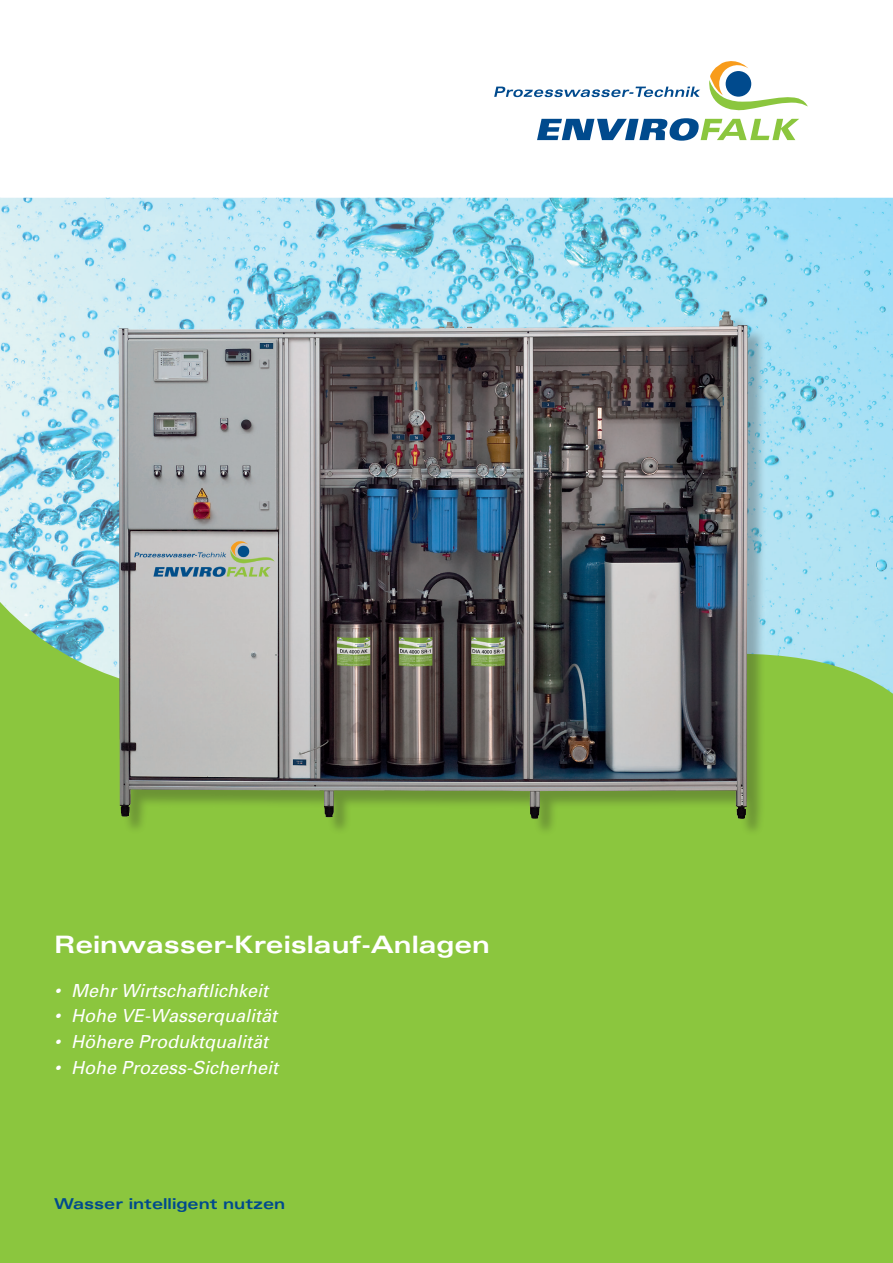
<style>
.page{position:relative;width:893px;height:1263px;background:#fff}
.page>*{position:absolute;margin:0;border:0;box-sizing:border-box;transform-origin:0 0}
.t1{font:700 expanded 24px "Univers LT";color:#fff}
.t2{font:italic 18px "Univers 55";color:#fff}
.t3{font:700 expanded 15px "Univers LT";color:#004a8d}
</style>
<div class="page">
<img style="left:0;top:198px;width:893px;height:208px">
<div style="left:0;top:713px;width:893px;height:550px;background:#8bc63e"></div>
<svg style="left:0;top:406px;width:893px;height:307px;background:#a4d8cd"></svg>
<div style="left:121px;top:314px;width:645px;height:523px;background:#231f20;opacity:.3"></div>
<img style="left:119px;top:311px;width:629px;height:508px">
<svg style="left:537px;top:118px;width:262px;height:23px"></svg>
<svg style="left:709px;top:61px;width:99px;height:50px"></svg>
<svg style="left:494px;top:87px;width:206px;height:10px"></svg>
<h1 class="t1" style="left:54px;top:931px;width:437px">Reinwasser-Kreislauf-Anlagen</h1>
<p class="t2" style="left:54px;top:980px;width:216px">• Mehr Wirtschaftlichkeit</p>
<p class="t2" style="left:54px;top:1005px;width:225px">• Hohe VE-Wasserqualität</p>
<p class="t2" style="left:54px;top:1031px;width:216px">• Höhere Produktqualität</p>
<p class="t2" style="left:54px;top:1057px;width:226px">• Hohe Prozess-Sicherheit</p>
<p class="t3" style="left:54px;top:1195px;width:233px">Wasser intelligent nutzen</p>
</div>
